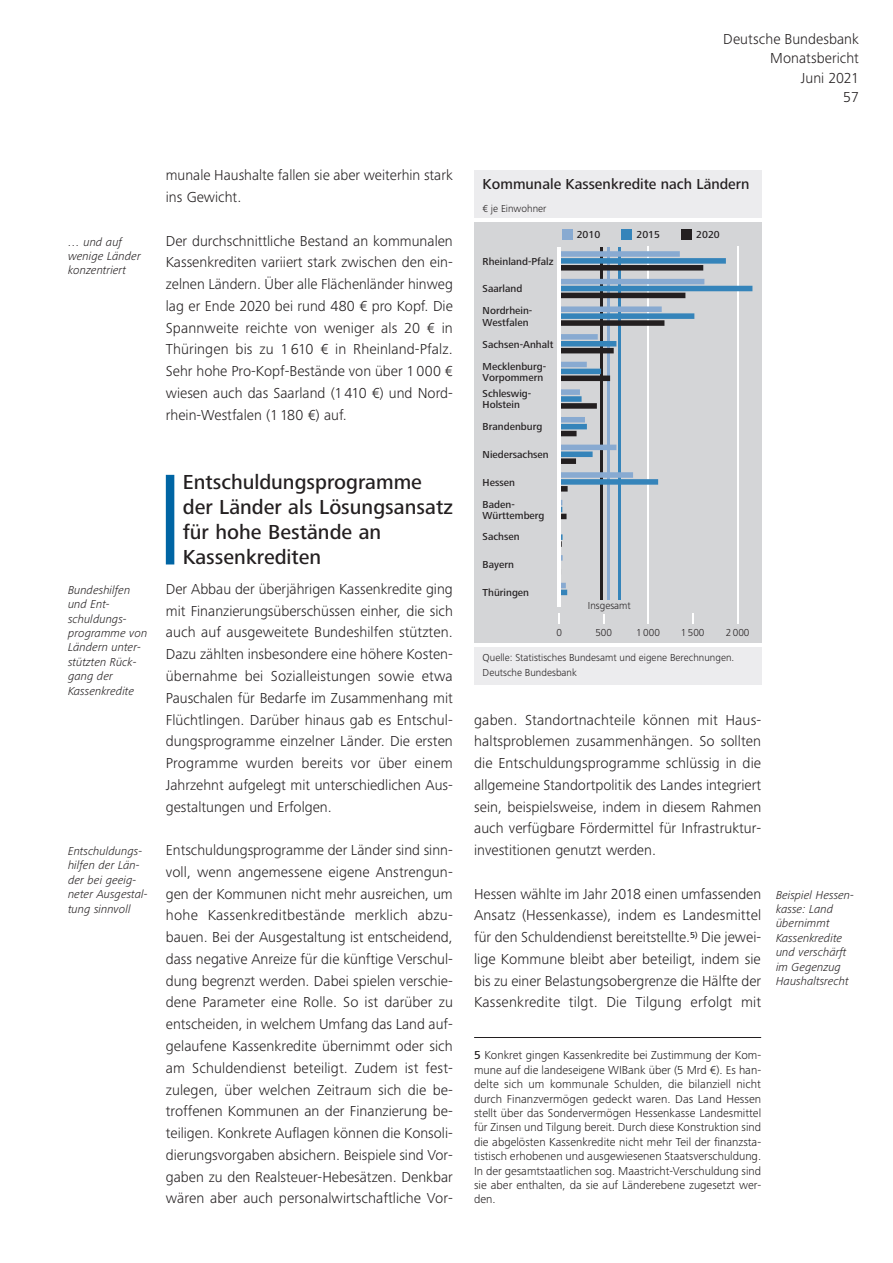
<style>
.page{position:relative;width:893px;height:1263px;background:#fff}
.page>*{position:absolute;margin:0;border:0;box-sizing:border-box;transform-origin:0 0}
.SubL{font:500 21px/25.2px "Frutiger Next LTW1 G";color:#231f20}
.Body{font:300 15px/21.8px "Frutiger Next LTW1 G";color:#231f20;text-align:justify}
.t1{font:500 15px "Frutiger Next LTCE";color:#231f20}
.Fussnoten{font:300 12px/14.4px "Frutiger Next LTW1 G";color:#231f20;text-align:justify}
.Marginalie{font:italic 300 12px/14.4px "Frutiger Next LTW1 G";color:#231f20}
.t2{font:500 10.5px/11.4px "Frutiger Next LTCE";color:#231f20}
.t3{font:300 10.5px/15.6px "Frutiger Next LTCE";color:#231f20}
.s1{color:#d4d5d7}
.s2{font-weight:500}
</style>
<div class="page">
<div style="left:166px;top:475px;width:8px;height:89px;background:#0065a4"></div>
<div style="left:474px;top:170px;width:287px;height:515px;background:#ececee"></div>
<div style="left:474px;top:220px;width:287px;height:425px;background:#d4d5d7"></div>
<hr style="left:648px;top:246px;width:1px;height:367px;background:#fff">
<hr style="left:737px;top:246px;width:1px;height:367px;background:#fff">
<svg style="left:558px;top:613px;width:2px;height:10px"></svg>
<svg style="left:603px;top:614px;width:2px;height:9px"></svg>
<svg style="left:692px;top:613px;width:2px;height:10px"></svg>
<hr style="left:474px;top:219px;width:287px;height:3px;background:#fff">
<hr style="left:474px;top:643px;width:287px;height:3px;background:#fff">
<hr style="left:600px;top:247px;width:3px;height:353px;background:#231f20">
<hr style="left:618px;top:247px;width:2px;height:353px;background:#3584ba">
<hr style="left:607px;top:247px;width:2px;height:353px;background:#88aad1">
<svg style="left:561px;top:251px;width:119px;height:7px"></svg>
<svg style="left:561px;top:258px;width:191px;height:337px"></svg>
<svg style="left:561px;top:265px;width:142px;height:337px"></svg>
<hr style="left:558px;top:247px;width:3px;height:359px;background:#fff">
<div style="left:562px;top:229px;width:10px;height:10px;background:#88aad1"></div>
<div style="left:622px;top:229px;width:10px;height:10px;background:#3584ba"></div>
<div style="left:681px;top:229px;width:11px;height:10px;background:#231f20"></div>
<hr style="left:474px;top:1037px;width:287px;height:1px;background:#231f20">
<p class="Body" style="left:723px;top:29px;width:137px;line-height:19.4px;text-align:right">Deutsche Bundesbank<br>Monatsbericht<br>Juni 2021<br>57</p>
<p class="Marginalie" style="left:68px;top:234px;width:74px">… und auf wenige Länder konzentriert</p>
<p class="Body" style="left:166px;top:164px;width:288px">munale Haushalte fallen sie aber weiterhin stark ins Gewicht.</p>
<p class="Body" style="left:166px;top:230px;width:289px">Der durchschnittliche Bestand an kommunalen Kassenkrediten variiert stark zwischen den ein&shy;zelnen Ländern. Über alle Flächenländer hinweg lag er Ende 2020 bei rund 480 € pro Kopf. Die Spannweite reichte von weniger als 20 € in Thüringen bis zu 1 610 € in Rheinland-Pfalz.<br>Sehr hohe Pro-Kopf-Bestände von über 1000 € wiesen auch das Saarland (1410 €) und Nord&shy;rhein-Westfalen (1180 €) auf.</p>
<p class="Marginalie" style="left:68px;top:583px;width:81px">Bundeshilfen und Ent&shy;schuldungs&shy;programme von<br>Ländern unter&shy;stützten Rück&shy;gang der<br>Kassenkredite</p>
<p class="Marginalie" style="left:68px;top:844px;width:81px">Entschuldungs&shy;hilfen der Län&shy;der bei geeig&shy;neter Ausgestal&shy;tung sinnvoll</p>
<h2 class="SubL" style="left:183px;top:470px;width:272px">Entschuldungsprogramme der Länder als Lösungsansatz für hohe Bestände an<br>Kassenkrediten</h2>
<p class="Body" style="left:166px;top:578px;width:289px">Der Abbau der überjährigen Kassenkredite ging mit Finanzierungsüberschüssen einher, die sich auch auf ausgeweitete Bundeshilfen stützten.<br>Dazu zählten insbesondere eine höhere Kosten&shy;übernahme bei Sozialleistungen sowie etwa Pauschalen für Bedarfe im Zusammenhang mit Flüchtlingen. Darüber hinaus gab es Entschul&shy;dungsprogramme einzelner Länder. Die ersten Programme wurden bereits vor über einem Jahrzehnt aufgelegt mit unterschiedlichen Aus&shy;gestaltungen und Erfolgen.</p>
<p class="Body" style="left:166px;top:839px;width:289px">Entschuldungsprogramme der Länder sind sinn&shy;voll, wenn angemessene eigene Anstrengun&shy;gen der Kommunen nicht mehr ausreichen, um hohe Kassenkreditbestände merklich abzu&shy;bauen. Bei der Ausgestaltung ist entscheidend, dass negative Anreize für die künftige Verschul&shy;dung begrenzt werden. Dabei spielen verschie&shy;dene Parameter eine Rolle. So ist darüber zu entscheiden, in welchem Umfang das Land auf&shy;gelaufene Kassenkredite übernimmt oder sich am Schuldendienst beteiligt. Zudem ist fest&shy;zulegen, über welchen Zeitraum sich die be&shy;troffenen Kommunen an der Finanzierung be&shy;teiligen. Konkrete Auflagen können die Konsoli&shy;dierungsvorgaben absichern. Beispiele sind Vor&shy;gaben zu den Realsteuer-Hebesätzen. Denkbar wären aber auch personalwirtschaftliche Vor-</p>
<p class="t1" style="left:483px;top:178px;width:268px">Kommunale Kassenkredite nach Ländern</p>
<p class="t3" style="left:483px;top:201px;width:65px">€ je Einwohner</p>
<p class="t2" style="left:483px;top:256px;width:72px">Rheinland-Pfalz</p>
<p class="t2" style="left:483px;top:284px;width:41px">Saarland</p>
<p class="t2" style="left:483px;top:306px;width:51px">Nordrhein-<br>Westfalen</p>
<p class="t2" style="left:483px;top:339px;width:72px">Sachsen-Anhalt</p>
<p class="t2" style="left:483px;top:361px;width:65px">Mecklenburg-<br>Vorpommern</p>
<p class="t2" style="left:483px;top:389px;width:50px">Schleswig-<br>Holstein</p>
<p class="t2" style="left:483px;top:422px;width:61px">Brandenburg</p>
<p class="t2" style="left:483px;top:450px;width:68px">Niedersachsen</p>
<p class="t2" style="left:483px;top:477px;width:34px">Hessen</p>
<p class="t2" style="left:483px;top:499px;width:63px">Baden-<br>Württemberg</p>
<p class="t2" style="left:483px;top:532px;width:39px">Sachsen</p>
<p class="t2" style="left:483px;top:560px;width:33px">Bayern</p>
<p class="t2" style="left:483px;top:588px;width:48px">Thüringen</p>
<p class="t2" style="left:577px;top:229px;width:25px">2010</p>
<p class="t2" style="left:636px;top:229px;width:25px">2015</p>
<p class="t2" style="left:696px;top:229px;width:37px">2020<span class="s1">00</span></p>
<p class="t3" style="left:588px;top:599px;width:45px">Insgesamt</p>
<p class="t3" style="left:556px;top:626px;width:7px">0</p>
<p class="t3" style="left:595px;top:626px;width:18px">500</p>
<p class="t3" style="left:636px;top:626px;width:25px">1 000</p>
<p class="t3" style="left:681px;top:626px;width:25px">1 500</p>
<p class="t3" style="left:726px;top:626px;width:25px">2 000</p>
<p class="t3" style="left:483px;top:650px;width:253px">Quelle: Statistisches Bundesamt und eigene Berechnungen.<br>Deutsche Bundesbank</p>
<p class="Body" style="left:474px;top:709px;width:289px">gaben. Standortnachteile können mit Haus&shy;haltsproblemen zusammenhängen. So sollten die Entschuldungsprogramme schlüssig in die allgemeine Standortpolitik des Landes integriert sein, beispielsweise, indem in diesem Rahmen auch verfügbare Fördermittel für Infrastruktur&shy;investitionen genutzt werden.</p>
<p class="Body" style="left:474px;top:883px;width:289px">Hessen wählte im Jahr 2018 einen umfassenden Ansatz (Hessenkasse), indem es Landesmittel für den Schuldendienst bereitstellte.<sup>5)</sup> Die jewei&shy;lige Kommune bleibt aber beteiligt, indem sie bis zu einer Belastungsobergrenze die Hälfte der Kassenkredite tilgt. Die Tilgung erfolgt mit</p>
<p class="Marginalie" style="left:776px;top:887px;width:79px">Beispiel Hessen&shy;kasse: Land übernimmt<br>Kassenkredite und verschärft im Gegenzug<br>Haushaltsrecht</p>
<p class="Fussnoten" style="left:474px;top:1048px;width:289px"><span class="s2">5</span> Konkret gingen Kassenkredite bei Zustimmung der Kom&shy;mune auf die landeseigene WIBank über (5 Mrd €). Es han&shy;delte sich um kommunale Schulden, die bilanziell nicht durch Finanzvermögen gedeckt waren. Das Land Hessen stellt über das Sondervermögen Hessenkasse Landesmittel für Zinsen und Tilgung bereit. Durch diese Konstruktion sind die abgelösten Kassenkredite nicht mehr Teil der finanzsta&shy;tistisch erhobenen und ausgewiesenen Staatsverschuldung.<br>In der gesamtstaatlichen sog. Maastricht-Verschuldung sind sie aber enthalten, da sie auf Länderebene zugesetzt wer&shy;den.</p>
</div>
